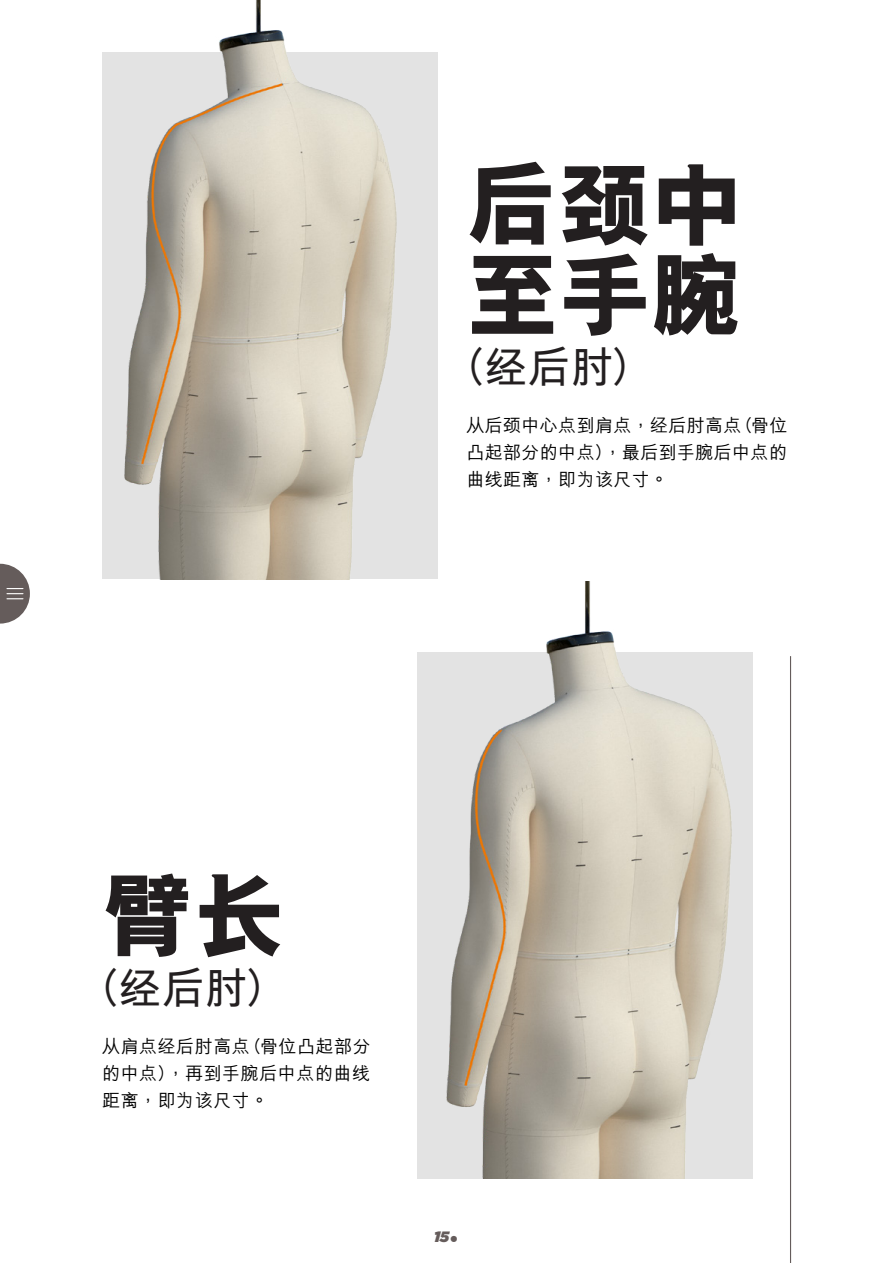
<style>
.page{position:relative;width:893px;height:1263px;background:#fff}
.page>*{position:absolute;margin:0;border:0;box-sizing:border-box;transform-origin:0 0}
.t1{font:800 92.25px/90px "M Hei HKS";color:#231f20}
.t2{font:700 43.2px "M Hei HKS";color:#231f20}
.t3{font:500 18px/27px "M Hei HKS";letter-spacing:.02em;color:#000;text-align:justify}
.t4{font:italic 900 15px "Gotham";color:#655c5b}
.s1{font-family:"Futura";font-weight:700;font-style:normal;font-size:30px}
</style>
<div class="page">
<hr style="left:790px;top:656px;width:1px;height:607px;background:#655c5b">
<svg style="left:0;top:564px;width:30px;height:60px"></svg>
<img style="left:421px;top:581px;width:332px;height:597px">
<div style="left:102px;top:53px;width:335px;height:526px;background:#e3e3e3"></div>
<img style="left:115px;top:0;width:318px;height:579px">
<h1 class="t1" style="left:466px;top:161px;width:278px">後頸中至手腕</h1>
<h2 class="t2" style="left:444px;top:336px;width:210px">（經后肘）</h2>
<p class="t3" style="left:466px;top:411px;width:323px">從後頸中心點到肩點，經后肘高點（骨位凸起部分的中點），最後到手腕后中點的曲線距離，即為該尺寸。</p>
<h1 class="t1" style="left:102px;top:872px;width:186px">臂長</h1>
<h2 class="t2" style="left:78px;top:957px;width:210px">（經后肘）</h2>
<p class="t3" style="left:102px;top:1032px;width:270px">從肩點經後肘高點（骨位凸起部分的中點），再到手腕后中點的曲線距離，即為該尺寸。</p>
<p class="t4" style="left:434px;top:1228px;width:27px">15<span class="s1">.</span></p>
</div>
